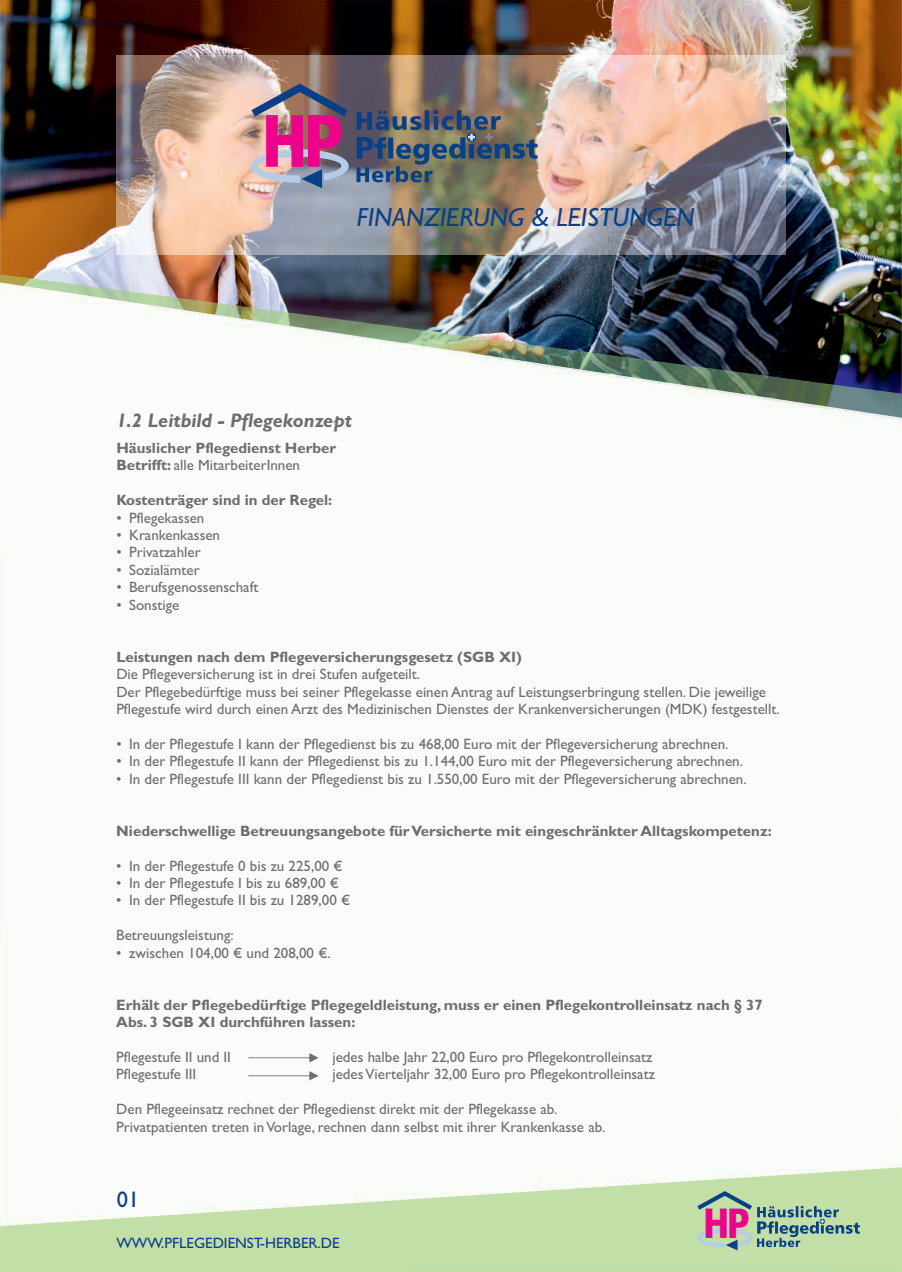
<style>
.page{position:relative;width:902px;height:1272px;background:#fff}
.page>*{position:absolute;margin:0;border:0;box-sizing:border-box;transform-origin:0 0}
.t1{font:74.55px "Humanist 777 BT Black B";color:#ed028c;scale:.85 1}
.t2{font:42.3px "Humanist 777 BT Black B";color:#ed028c;scale:.85 1}
.t3{font:italic 26.25px "Gill Sans";color:#093f86}
.t4{font:22.5px "Gill Sans";color:#093f86}
.t5{font:italic 700 19.65px "Gill Sans";color:#6c6d70}
.t6{font:15px/17.4px "Gill Sans";color:#6c6d70}
.t7{font:700 15px/17.4px "Gill Sans";color:#6c6d70}
.t8{font:15px "Gill Sans";color:#093f86}
.s1{font-weight:400}
</style>
<div class="page">
<img style="left:0;top:0;width:901px;height:274px">
<img style="left:0;top:274px;width:901px;height:997px">
<img style="left:0;top:282px;width:901px;height:944px">
<svg style="left:697px;top:1190px;width:162px;height:60px;background:#a4c4a5"></svg>
<img style="left:116px;top:56px;width:669px;height:198px">
<svg style="left:251px;top:84px;width:96px;height:33px;background:#857c85"></svg>
<svg style="left:251px;top:149px;width:99px;height:39px;background:#a9a8b4"></svg>
<svg style="left:356px;top:110px;width:181px;height:72px;background:#5f6569"></svg>
<svg style="left:248px;top:1053px;width:70px;height:9px"></svg>
<svg style="left:248px;top:1071px;width:70px;height:9px"></svg>
<h1 class="t1" style="left:262px;top:110px;width:97px">HP</h1>
<h3 class="t3" style="left:357px;top:208px;width:339px">FINANZIERUNG &amp; LEISTUNGEN</h3>
<h3 class="t5" style="left:116px;top:413px;width:237px">1.2 Leitbild - Pflegekonzept</h3>
<p class="t7" style="left:116px;top:441px;width:221px">Häuslicher Pflegedienst Herber<br>Betrifft: <span class="s1">alle MitarbeiterInnen</span></p>
<p class="t7" style="left:116px;top:493px;width:217px">Kostenträger sind in der Regel:</p>
<p class="t6" style="left:116px;top:510px;width:90px">• Pflegekassen</p>
<p class="t6" style="left:116px;top:528px;width:105px">• Krankenkassen</p>
<p class="t6" style="left:116px;top:545px;width:86px">• Privatzahler</p>
<p class="t6" style="left:116px;top:562px;width:85px">• Sozialämter</p>
<p class="t6" style="left:116px;top:580px;width:144px">• Berufsgenossenschaft</p>
<p class="t6" style="left:116px;top:597px;width:65px">• Sonstige</p>
<p class="t7" style="left:116px;top:649px;width:407px">Leistungen nach dem Pflegeversicherungsgesetz (SGB XI)</p>
<p class="t6" style="left:116px;top:667px;width:665px">Die Pflegeversicherung ist in drei Stufen aufgeteilt.<br>Der Pflegebedürftige muss bei seiner Pflegekasse einen Antrag auf Leistungserbringung stellen. Die jeweilige<br>Pflegestufe wird durch einen Arzt des Medizinischen Dienstes der Krankenversicherungen (MDK) festgestellt.</p>
<p class="t6" style="left:116px;top:736px;width:613px">• In der Pflegestufe I kann der Pflegedienst bis zu 468,00 Euro mit der Pflegeversicherung abrechnen.</p>
<p class="t6" style="left:116px;top:754px;width:628px">• In der Pflegestufe II kann der Pflegedienst bis zu 1.144,00 Euro mit der Pflegeversicherung abrechnen.</p>
<p class="t6" style="left:116px;top:771px;width:632px">• In der Pflegestufe III kann der Pflegedienst bis zu 1.550,00 Euro mit der Pflegeversicherung abrechnen.</p>
<p class="t7" style="left:116px;top:823px;width:657px">Niederschwellige Betreuungsangebote für Versicherte mit eingeschränkter Alltagskompetenz:</p>
<p class="t6" style="left:116px;top:858px;width:228px">• In der Pflegestufe 0 bis zu 225,00 €</p>
<p class="t6" style="left:116px;top:875px;width:224px">• In der Pflegestufe I bis zu 689,00 €</p>
<p class="t6" style="left:116px;top:893px;width:235px">• In der Pflegestufe II bis zu 1289,00 €</p>
<p class="t6" style="left:116px;top:928px;width:119px">Betreuungsleistung:</p>
<p class="t6" style="left:116px;top:945px;width:216px">• zwischen 104,00 € und 208,00 €.</p>
<p class="t7" style="left:116px;top:997px;width:647px">Erhält der Pflegebedürftige Pflegegeldleistung, muss er einen Pflegekontrolleinsatz nach § 37<br>Abs. 3 SGB XI durchführen lassen:</p>
<p class="t6" style="left:116px;top:1049px;width:116px">Pflegestufe II und II</p>
<p class="t6" style="left:332px;top:1049px;width:321px">jedes halbe Jahr 22,00 Euro pro Pflegekontrolleinsatz</p>
<p class="t6" style="left:116px;top:1067px;width:81px">Pflegestufe III</p>
<p class="t6" style="left:332px;top:1067px;width:324px">jedes Vierteljahr 32,00 Euro pro Pflegekontrolleinsatz</p>
<p class="t6" style="left:116px;top:1102px;width:490px">Den Pflegeeinsatz rechnet der Pflegedienst direkt mit der Pflegekasse ab.<br>Privatpatienten treten in Vorlage, rechnen dann selbst mit ihrer Krankenkasse ab.</p>
<h3 class="t4" style="left:117px;top:1191px;width:24px">01</h3>
<p class="t8" style="left:116px;top:1237px;width:225px">WWW.PFLEGEDIENST-HERBER.DE</p>
<h2 class="t2" style="left:703px;top:1205px;width:56px">HP</h2>
</div>
